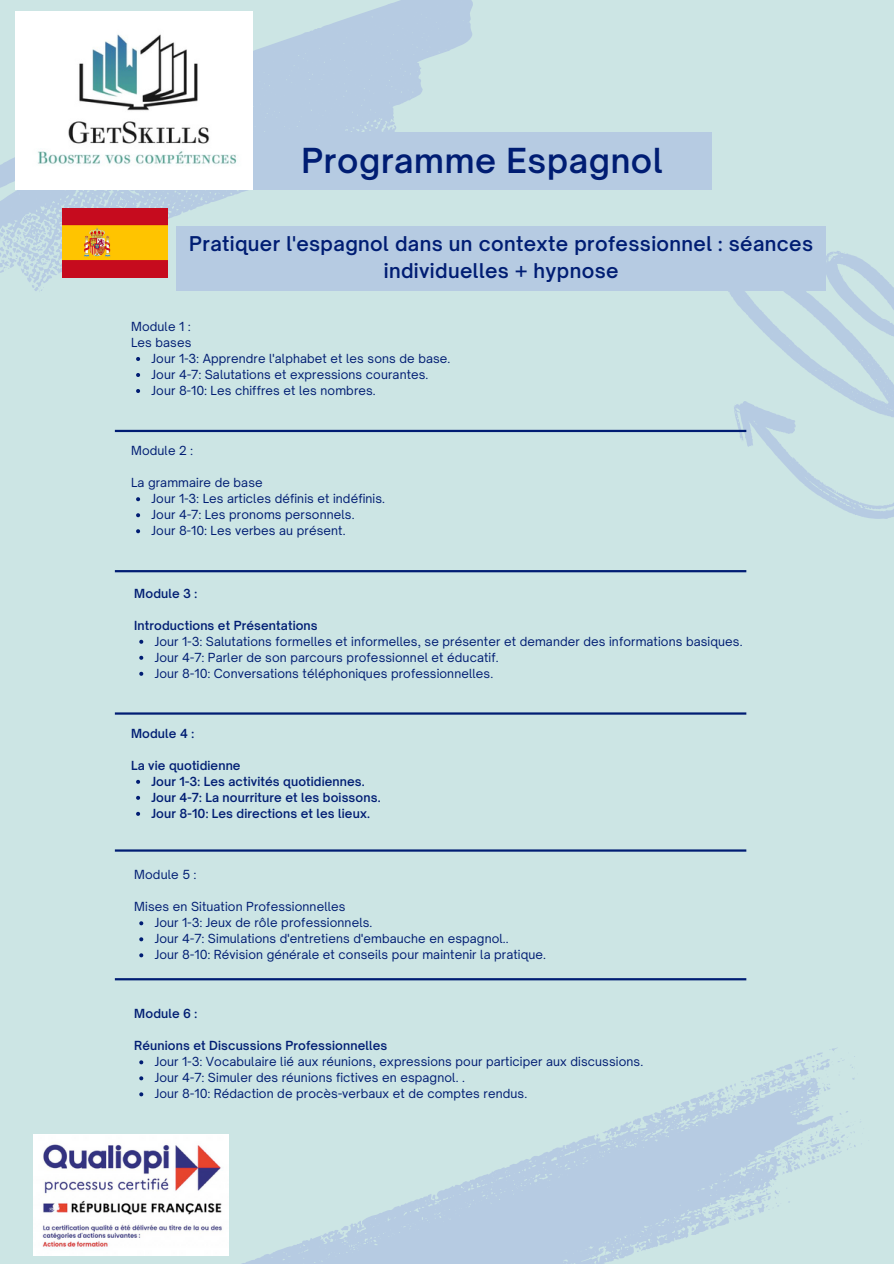
<style>
.page{position:relative;width:894px;height:1264px;background:#fff}
.page>*{position:absolute;margin:0;border:0;box-sizing:border-box;transform-origin:0 0}
.t1{font:600 33px "Open Sauce One";letter-spacing:.02em;color:#001d73}
.t2{font:600 19.5px/27px "Open Sauce One";letter-spacing:.02em;color:#001d73;text-align:center}
.t3{font:12px "Open Sauce One";letter-spacing:.01em;color:#001d73}
.t4{font:600 12px "Open Sauce One";letter-spacing:.01em;color:#001d73}
</style>
<div class="page">
<div style="left:0;top:0;width:893px;height:1263px;background:#cce5e4"></div>
<svg style="left:656px;top:226px;width:237px;height:293px"></svg>
<svg style="left:0;top:0;width:520px;height:291px"></svg>
<svg style="left:213px;top:1048px;width:649px;height:215px"></svg>
<div style="left:252px;top:132px;width:459px;height:57px;background:#b6cbe2"></div>
<hr style="left:115px;top:430px;width:631px;height:2px;background:#001d73">
<hr style="left:115px;top:570px;width:631px;height:2px;background:#001d73">
<hr style="left:115px;top:712px;width:631px;height:2px;background:#001d73">
<hr style="left:115px;top:849px;width:631px;height:2px;background:#001d73">
<svg style="left:136px;top:779px;width:4px;height:4px"></svg>
<svg style="left:136px;top:795px;width:4px;height:4px"></svg>
<svg style="left:136px;top:811px;width:4px;height:4px"></svg>
<svg style="left:139px;top:921px;width:4px;height:4px"></svg>
<svg style="left:139px;top:937px;width:4px;height:4px"></svg>
<svg style="left:139px;top:953px;width:4px;height:4px"></svg>
<hr style="left:115px;top:978px;width:631px;height:2px;background:#001d73">
<img style="left:16px;top:12px;width:236px;height:178px">
<img style="left:34px;top:1133px;width:194px;height:122px">
<img style="left:62px;top:208px;width:105px;height:70px">
<svg style="left:139px;top:639px;width:4px;height:4px"></svg>
<svg style="left:139px;top:655px;width:4px;height:4px"></svg>
<svg style="left:139px;top:671px;width:4px;height:4px"></svg>
<svg style="left:139px;top:1060px;width:4px;height:4px"></svg>
<svg style="left:139px;top:1076px;width:4px;height:4px"></svg>
<svg style="left:139px;top:1092px;width:4px;height:4px"></svg>
<svg style="left:136px;top:357px;width:4px;height:4px"></svg>
<svg style="left:136px;top:373px;width:4px;height:4px"></svg>
<svg style="left:136px;top:389px;width:4px;height:4px"></svg>
<svg style="left:136px;top:497px;width:4px;height:4px"></svg>
<svg style="left:136px;top:513px;width:4px;height:4px"></svg>
<svg style="left:136px;top:529px;width:4px;height:4px"></svg>
<div style="left:177px;top:226px;width:648px;height:65px;background:#b6cbe2"></div>
<p class="t1" style="left:301px;top:140px;width:362px">Programme Espagnol</p>
<p class="t2" style="left:189px;top:230px;width:625px">Pratiquer l'espagnol dans un contexte professionnel : séances individuelles + hypnose</p>
<p class="t3" style="left:131px;top:319px;width:61px">Module 1 :</p>
<p class="t3" style="left:131px;top:335px;width:62px">Les bases</p>
<p class="t3" style="left:151px;top:351px;width:300px">Jour 1-3: Apprendre l'alphabet et les sons de base.</p>
<p class="t3" style="left:151px;top:367px;width:278px">Jour 4-7: Salutations et expressions courantes.</p>
<p class="t3" style="left:151px;top:383px;width:226px">Jour 8-10: Les chiffres et les nombres.</p>
<p class="t3" style="left:131px;top:443px;width:63px">Module 2 :</p>
<p class="t3" style="left:131px;top:475px;width:133px">La grammaire de base</p>
<h3 class="t3" style="left:151px;top:491px;width:235px">Jour 1-3: Les articles définis et indéfinis.</h3>
<h3 class="t3" style="left:151px;top:507px;width:204px">Jour 4-7: Les pronoms personnels.</h3>
<p class="t3" style="left:151px;top:523px;width:195px">Jour 8-10: Les verbes au présent.</p>
<p class="t4" style="left:134px;top:585px;width:65px">Module 3 :</p>
<p class="t4" style="left:134px;top:617px;width:185px">Introductions et Présentations</p>
<h3 class="t3" style="left:155px;top:633px;width:589px">Jour 1-3: Salutations formelles et informelles, se présenter et demander des informations basiques.</h3>
<h3 class="t3" style="left:155px;top:649px;width:345px">Jour 4-7: Parler de son parcours professionnel et éducatif.</h3>
<p class="t3" style="left:155px;top:665px;width:340px">Jour 8-10: Conversations téléphoniques professionnelles.</p>
<p class="t4" style="left:131px;top:725px;width:64px">Module 4 :</p>
<p class="t4" style="left:131px;top:757px;width:111px">La vie quotidienne</p>
<h1 class="t4" style="left:151px;top:773px;width:215px">Jour 1-3: Les activités quotidiennes.</h1>
<p class="t4" style="left:151px;top:789px;width:230px">Jour 4-7: La nourriture et les boissons.</p>
<h2 class="t4" style="left:151px;top:805px;width:220px">Jour 8-10: Les directions et les lieux.</h2>
<p class="t3" style="left:134px;top:867px;width:63px">Module 5 :</p>
<p class="t3" style="left:134px;top:899px;width:213px">Mises en Situation Professionnelles</p>
<p class="t3" style="left:155px;top:915px;width:219px">Jour 1-3: Jeux de rôle professionnels.</p>
<p class="t3" style="left:155px;top:931px;width:355px">Jour 4-7: Simulations d'entretiens d'embauche en espagnol..</p>
<p class="t3" style="left:155px;top:947px;width:393px">Jour 8-10: Révision générale et conseils pour maintenir la pratique.</p>
<p class="t4" style="left:134px;top:1006px;width:65px">Module 6 :</p>
<p class="t4" style="left:134px;top:1038px;width:254px">Réunions et Discussions Professionnelles</p>
<h3 class="t3" style="left:155px;top:1054px;width:490px">Jour 1-3: Vocabulaire lié aux réunions, expressions pour participer aux discussions.</h3>
<h3 class="t3" style="left:155px;top:1070px;width:312px">Jour 4-7: Simuler des réunions fictives en espagnol. .</h3>
<p class="t3" style="left:155px;top:1086px;width:374px">Jour 8-10: Rédaction de procès-verbaux et de comptes rendus.</p>
</div>
